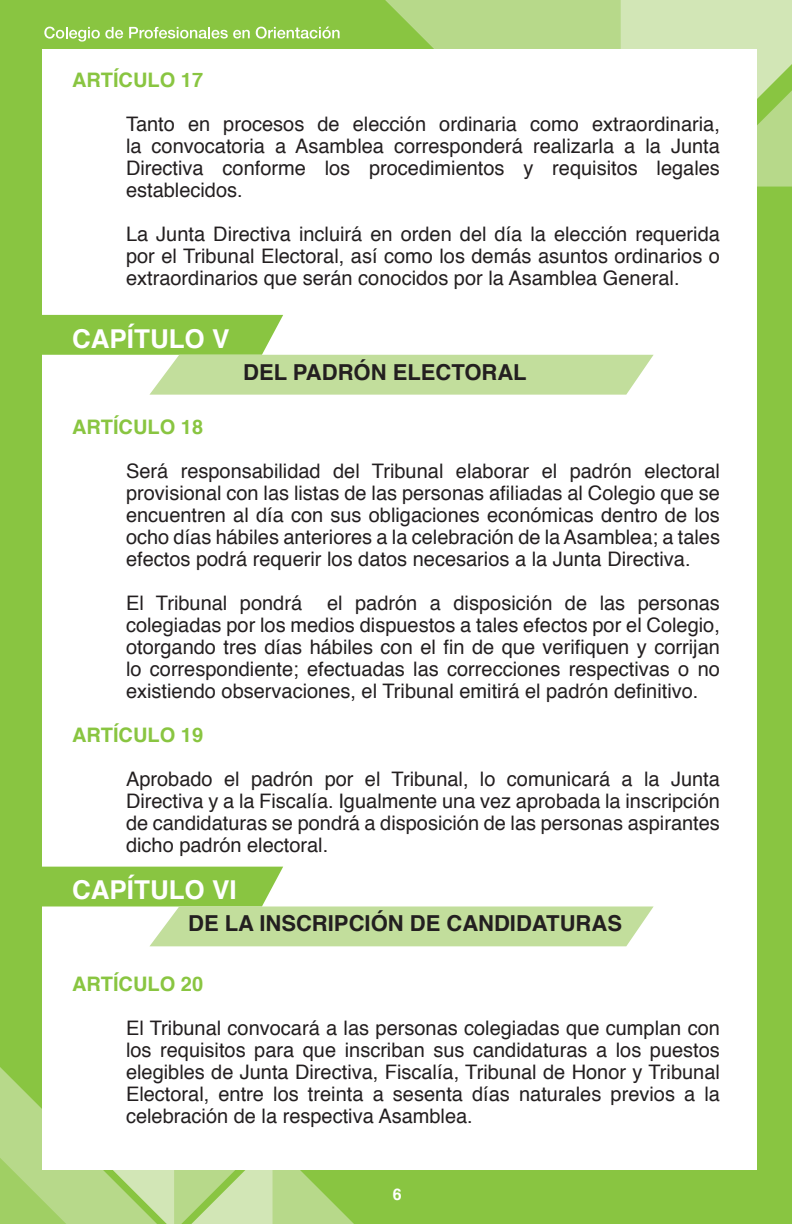
<style>
.page{position:relative;width:792px;height:1224px;background:#89c541}
.page>*{position:absolute;margin:0;border:0;box-sizing:border-box;transform-origin:0 0}
.t1{font:700 26px "Helvetica";color:#fff}
.t2{font:700 22px "Helvetica";color:#231f20}
.t3{font:20px/22px "Helvetica";color:#231f20;text-align:justify}
.t4{font:700 20px "Helvetica";color:#89c541}
.t5{font:700 16px "Helvetica";color:#fff}
</style>
<div class="page">
<svg style="left:0;top:1067px;width:354px;height:157px;background:#b3d784"></svg>
<div style="left:621px;top:0;width:171px;height:50px;background:#d2e6b6"></div>
<svg style="left:376px;top:0;width:245px;height:50px;background:#b2d782"></svg>
<svg style="left:696px;top:33px;width:96px;height:154px;background:#bcdb92"></svg>
<div style="left:43px;top:50px;width:714px;height:1120px;background:#fff"></div>
<svg style="left:44px;top:27px;width:79px;height:15px"></svg>
<svg style="left:129px;top:27px;width:121px;height:12px"></svg>
<svg style="left:256px;top:27px;width:84px;height:12px"></svg>
<svg style="left:42px;top:315px;width:612px;height:80px"></svg>
<svg style="left:42px;top:867px;width:612px;height:79px"></svg>
<p class="t4" style="left:72px;top:64px;width:28px">ARTÍCULO</p>
<p class="t4" style="left:181px;top:64px;width:24px">17</p>
<p class="t3" style="left:126px;top:114px;width:595px">Tanto en procesos de elección ordinaria como extraordinaria, la convocatoria a Asamblea corresponderá realizarla a la Junta Directiva conforme los procedimientos y requisitos legales establecidos.</p>
<p class="t3" style="left:126px;top:224px;width:595px">La Junta Directiva incluirá en orden del día la elección requerida por el Tribunal Electoral, así como los demás asuntos ordinarios o extraordinarios que serán conocidos por la Asamblea General.</p>
<h1 class="t1" style="left:72px;top:318px;width:159px">CAPÍTULO V</h1>
<p class="t2" style="left:243px;top:355px;width:285px">DEL PADRÓN ELECTORAL</p>
<p class="t4" style="left:72px;top:411px;width:28px">ARTÍCULO</p>
<p class="t4" style="left:181px;top:411px;width:24px">18</p>
<p class="t3" style="left:126px;top:461px;width:596px">Será responsabilidad del Tribunal elaborar el padrón electoral provisional con las listas de las personas afiliadas al Colegio que se encuentren al día con sus obligaciones económicas dentro de los ocho días hábiles anteriores a la celebración de la Asamblea; a tales efectos podrá requerir los datos necesarios a la Junta Directiva.</p>
<p class="t3" style="left:126px;top:593px;width:595px">El Tribunal pondrá el padrón a disposición de las personas colegiadas por los medios dispuestos a tales efectos por el Colegio, otorgando tres días hábiles con el fin de que verifiquen y corrijan lo correspondiente; efectuadas las correcciones respectivas o no existiendo observaciones, el Tribunal emitirá el padrón definitivo.</p>
<p class="t4" style="left:72px;top:719px;width:28px">ARTÍCULO</p>
<p class="t4" style="left:181px;top:719px;width:24px">19</p>
<p class="t3" style="left:126px;top:769px;width:595px">Aprobado el padrón por el Tribunal, lo comunicará a la Junta Directiva y a la Fiscalía. Igualmente una vez aprobada la inscripción de candidaturas se pondrá a disposición de las personas aspirantes dicho padrón electoral.</p>
<h1 class="t1" style="left:72px;top:869px;width:166px">CAPÍTULO VI</h1>
<p class="t2" style="left:188px;top:906px;width:435px">DE LA INSCRIPCIÓN DE CANDIDATURAS</p>
<p class="t4" style="left:72px;top:968px;width:28px">ARTÍCULO</p>
<p class="t4" style="left:181px;top:968px;width:24px">20</p>
<p class="t3" style="left:126px;top:1018px;width:595px">El Tribunal convocará a las personas colegiadas que cumplan con los requisitos para que inscriban sus candidaturas a los puestos elegibles de Junta Directiva, Fiscalía, Tribunal de Honor y Tribunal Electoral, entre los treinta a sesenta días naturales previos a la celebración de la respectiva Asamblea.</p>
<p class="t5" style="left:393px;top:1181px;width:10px">6</p>
</div>
